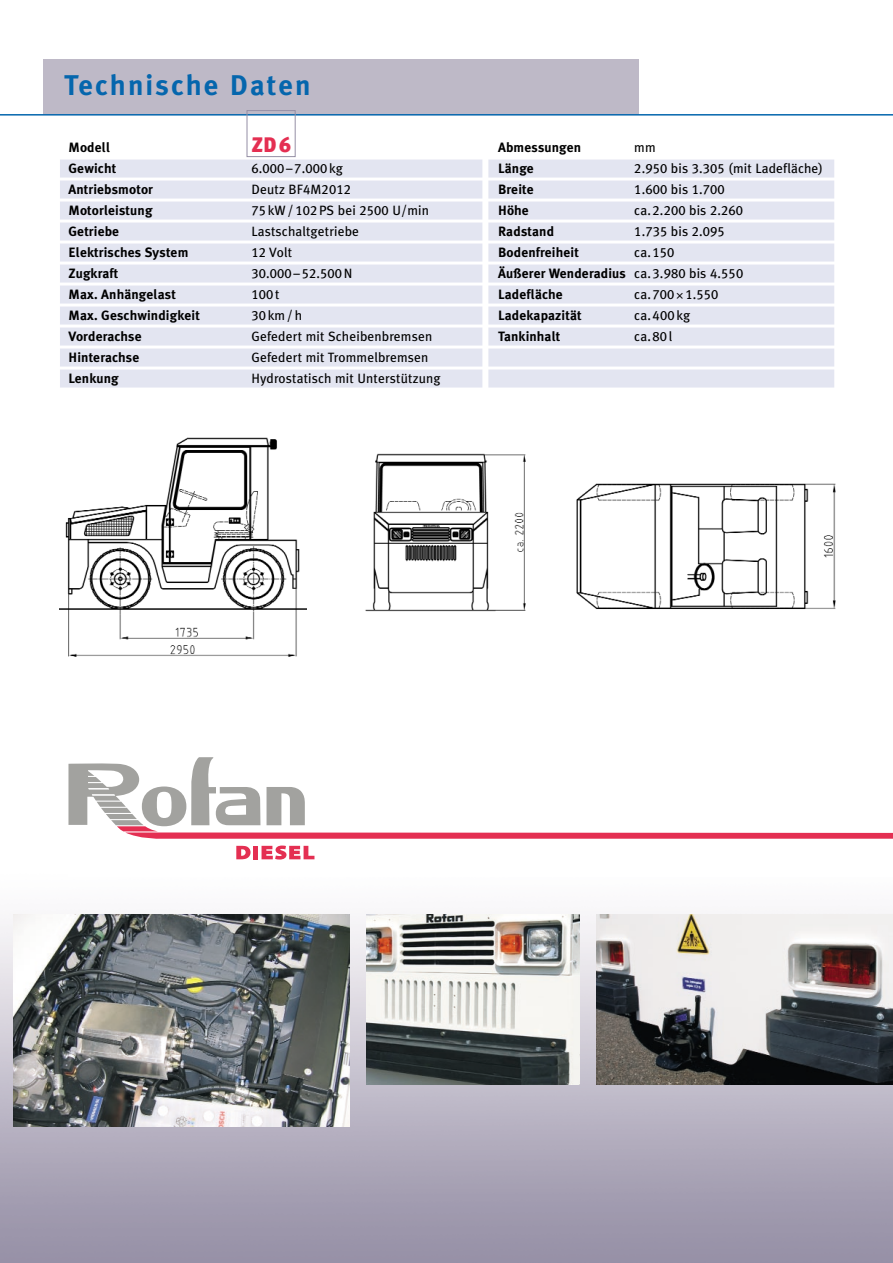
<style>
.page{position:relative;width:893px;height:1263px;background:#fff}
.page>*{position:absolute;margin:0;border:0;box-sizing:border-box;transform-origin:0 0}
.t1{font:700 28.5px "Meta Plus";letter-spacing:.075em;color:#0566ad}
.t2{font:900 21px "Meta Plus";color:#e42f52}
.t3{font:700 13.5px "Meta Plus";letter-spacing:.01em;color:#000}
.t4{font:13.5px "Meta Plus";letter-spacing:.01em;color:#000}
.t5{font:13.5px "Meta Plus Book Caps";letter-spacing:.01em;color:#000}
.s1{font-family:"Meta Plus"}
.s2{font-family:"Meta Plus Book Caps"}
.s3{font-weight:400}
.s4{font-family:"Meta Plus Book Caps";font-weight:400}
</style>
<div class="page">
<img style="left:0;top:914px;width:892px;height:349px">
<div style="left:43px;top:60px;width:595px;height:55px;background:#beb9c7"></div>
<hr style="left:0;top:114px;width:892px;height:2px;background:#0566ad">
<img style="left:596px;top:914px;width:296px;height:170px">
<img style="left:366px;top:914px;width:213px;height:170px">
<img style="left:13px;top:914px;width:336px;height:213px">
<div style="left:60px;top:160px;width:774px;height:18px;background:#e3e5f1"></div>
<div style="left:60px;top:181px;width:774px;height:18px;background:#e3e5f1"></div>
<div style="left:60px;top:202px;width:774px;height:18px;background:#e3e5f1"></div>
<div style="left:60px;top:223px;width:774px;height:18px;background:#e3e5f1"></div>
<div style="left:60px;top:244px;width:774px;height:18px;background:#e3e5f1"></div>
<div style="left:60px;top:265px;width:774px;height:18px;background:#e3e5f1"></div>
<div style="left:60px;top:286px;width:774px;height:18px;background:#e3e5f1"></div>
<div style="left:60px;top:307px;width:774px;height:18px;background:#e3e5f1"></div>
<div style="left:60px;top:328px;width:774px;height:18px;background:#e3e5f1"></div>
<div style="left:60px;top:349px;width:774px;height:18px;background:#e3e5f1"></div>
<div style="left:60px;top:370px;width:774px;height:18px;background:#e3e5f1"></div>
<div style="left:246px;top:110px;width:49px;height:47px;border:1px solid #958fa5"></div>
<svg style="left:68px;top:757px;width:824px;height:82px"></svg>
<svg style="left:236px;top:846px;width:14px;height:13px"></svg>
<div style="left:253px;top:846px;width:5px;height:13px;background:#e42f52"></div>
<svg style="left:261px;top:846px;width:53px;height:14px"></svg>
<div style="left:482px;top:153px;width:6px;height:242px;background:#fff"></div>
<img style="left:576px;top:483px;width:260px;height:126px">
<img style="left:60px;top:438px;width:246px;height:219px">
<img style="left:365px;top:453px;width:161px;height:159px">
<h1 class="t1" style="left:64px;top:74px;width:248px">Technische Daten</h1>
<p class="t3" style="left:68px;top:142px;width:43px">Modell</p>
<h2 class="t2" style="left:251px;top:137px;width:41px">ZD6</h2>
<p class="t3" style="left:498px;top:142px;width:85px">Abmessungen</p>
<p class="t4" style="left:634px;top:142px;width:23px">mm</p>
<p class="t3" style="left:68px;top:163px;width:49px">Gewicht</p>
<p class="t5" style="left:251px;top:161px;width:93px">6.000 – 7.000<span class="s1">kg</span></p>
<p class="t3" style="left:498px;top:163px;width:37px">Länge</p>
<p class="t4" style="left:634px;top:163px;width:190px"><span class="s2">2.950</span> bis <span class="s2">3.305</span> (mit Ladefläche)</p>
<p class="t3" style="left:68px;top:184px;width:86px">Antriebsmotor</p>
<p class="t4" style="left:251px;top:184px;width:101px">Deutz BF<span class="s2">4</span>M<span class="s2">2012</span></p>
<p class="t3" style="left:498px;top:184px;width:37px">Breite</p>
<p class="t5" style="left:634px;top:182px;width:92px">1.600 <span class="s1">bis</span> 1.700</p>
<p class="t3" style="left:68px;top:205px;width:86px">Motorleistung</p>
<p class="t4" style="left:251px;top:205px;width:179px"><span class="s2">75</span>kW /<span class="s2">102</span>PS bei <span class="s2">2500</span> U/min</p>
<p class="t3" style="left:498px;top:205px;width:32px">Höhe</p>
<p class="t5" style="left:634px;top:203px;width:110px"><span class="s1">ca.</span>2.200 <span class="s1">bis</span> 2.260</p>
<p class="t3" style="left:68px;top:226px;width:52px">Getriebe</p>
<p class="t4" style="left:251px;top:226px;width:109px">Lastschaltgetriebe</p>
<p class="t3" style="left:498px;top:226px;width:57px">Radstand</p>
<p class="t5" style="left:634px;top:224px;width:92px">1.735 <span class="s1">bis</span> 2.095</p>
<p class="t3" style="left:68px;top:247px;width:121px">Elektrisches System</p>
<p class="t4" style="left:251px;top:247px;width:42px"><span class="s2">12</span> Volt</p>
<p class="t3" style="left:498px;top:247px;width:82px">Bodenfreiheit</p>
<p class="t4" style="left:634px;top:247px;width:42px">ca.<span class="s2">150</span></p>
<p class="t3" style="left:68px;top:268px;width:51px">Zugkraft</p>
<p class="t5" style="left:251px;top:266px;width:102px">30.000 – 52.500<span class="s1">N</span></p>
<p class="t3" style="left:498px;top:268px;width:246px">Äußerer Wenderadius <span class="s3">ca.</span><span class="s4">3.980</span> <span class="s3">bis</span> <span class="s4">4.550</span></p>
<p class="t3" style="left:68px;top:289px;width:109px">Max. Anhängelast</p>
<p class="t5" style="left:251px;top:287px;width:30px">100<span class="s1">t</span></p>
<p class="t3" style="left:498px;top:289px;width:66px">Ladefläche</p>
<p class="t5" style="left:634px;top:287px;width:86px"><span class="s1">ca.</span>700 1.550</p>
<p class="t3" style="left:68px;top:310px;width:133px">Max. Geschwindigkeit</p>
<p class="t4" style="left:251px;top:310px;width:52px"><span class="s2">30</span>km/h</p>
<p class="t3" style="left:498px;top:310px;width:85px">Ladekapazität</p>
<p class="t4" style="left:634px;top:310px;width:58px">ca.<span class="s2">400</span>kg</p>
<p class="t3" style="left:68px;top:331px;width:75px">Vorderachse</p>
<p class="t4" style="left:251px;top:331px;width:182px">Gefedert mit Scheibenbremsen</p>
<p class="t3" style="left:498px;top:331px;width:64px">Tankinhalt</p>
<p class="t4" style="left:634px;top:331px;width:40px">ca.<span class="s2">80</span>l</p>
<p class="t3" style="left:68px;top:352px;width:72px">Hinterachse</p>
<p class="t4" style="left:251px;top:352px;width:178px">Gefedert mit Trommelbremsen</p>
<p class="t3" style="left:68px;top:373px;width:52px">Lenkung</p>
<p class="t4" style="left:251px;top:373px;width:191px">Hydrostatisch mit Unterstützung</p>
</div>
